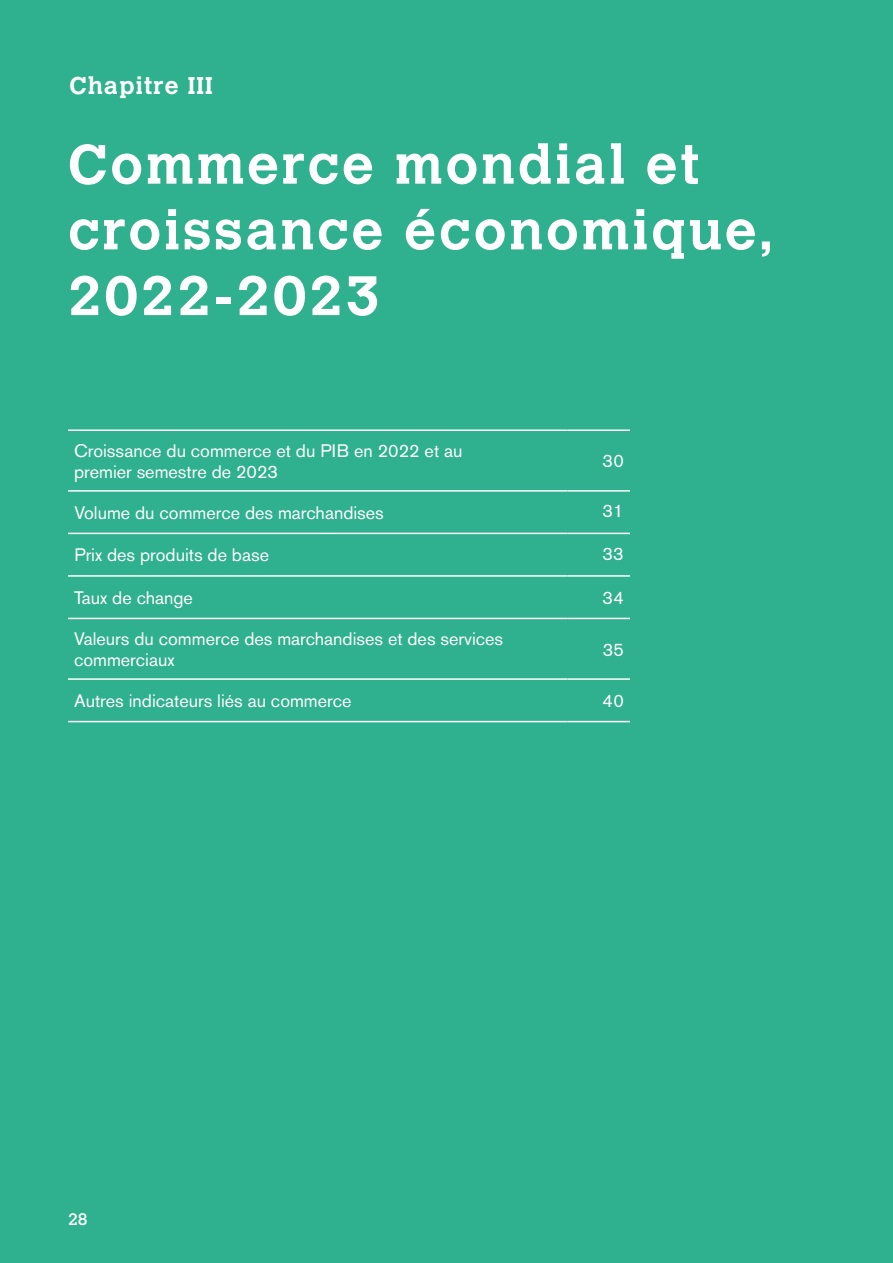
<style>
.page{position:relative;width:893px;height:1263px;background:#2fb08e}
.page>*{position:absolute;margin:0;border:0;box-sizing:border-box;transform-origin:0 0}
.t1{font:700 54.75px/65.7px "Calvert MT Pro";letter-spacing:.05em;color:#fff}
.t2{font:700 24px "Calvert MT Pro";letter-spacing:.05em;color:#fff}
.t3{font:18px/21.6px "Akzidenz Grotesk Std";color:#fff}
.t4{font:16.5px "Calvert MT Std";color:#fff}
</style>
<div class="page">
<hr style="left:68px;top:429px;width:499px;height:2px;background:#fff">
<hr style="left:567px;top:429px;width:63px;height:2px;background:#fff">
<hr style="left:68px;top:490px;width:499px;height:2px;background:#fff">
<hr style="left:567px;top:490px;width:63px;height:2px;background:#fff">
<hr style="left:68px;top:533px;width:499px;height:1px;background:#fff">
<hr style="left:567px;top:533px;width:63px;height:1px;background:#fff">
<hr style="left:68px;top:575px;width:499px;height:2px;background:#fff">
<hr style="left:567px;top:575px;width:63px;height:2px;background:#fff">
<hr style="left:68px;top:618px;width:499px;height:1px;background:#fff">
<hr style="left:567px;top:618px;width:63px;height:1px;background:#fff">
<hr style="left:68px;top:678px;width:499px;height:2px;background:#fff">
<hr style="left:567px;top:678px;width:63px;height:2px;background:#fff">
<hr style="left:68px;top:721px;width:499px;height:1px;background:#fff">
<hr style="left:567px;top:721px;width:63px;height:1px;background:#fff">
<h2 class="t2" style="left:70px;top:71px;width:145px">Chapitre III</h2>
<h1 class="t1" style="left:68px;top:131px;width:707px">Commerce mondial et croissance économique,<br>2022-2023</h1>
<p class="t3" style="left:74px;top:439px;width:390px">Croissance du commerce et du PIB en 2022 et au premier semestre de 2023</p>
<p class="t3" style="left:603px;top:450px;width:23px">30</p>
<p class="t3" style="left:74px;top:502px;width:311px">Volume du commerce des marchandises</p>
<p class="t3" style="left:603px;top:500px;width:22px">31</p>
<p class="t3" style="left:74px;top:544px;width:196px">Prix des produits de base</p>
<p class="t3" style="left:603px;top:542px;width:22px">33</p>
<p class="t3" style="left:74px;top:587px;width:120px">Taux de change</p>
<p class="t3" style="left:603px;top:587px;width:23px">34</p>
<p class="t3" style="left:74px;top:627px;width:431px">Valeurs du commerce des marchandises et des services commerciaux</p>
<p class="t3" style="left:603px;top:638px;width:22px">35</p>
<p class="t3" style="left:74px;top:690px;width:279px">Autres indicateurs liés au commerce</p>
<p class="t3" style="left:603px;top:690px;width:23px">40</p>
<p class="t4" style="left:68px;top:1209px;width:21px">28</p>
</div>
